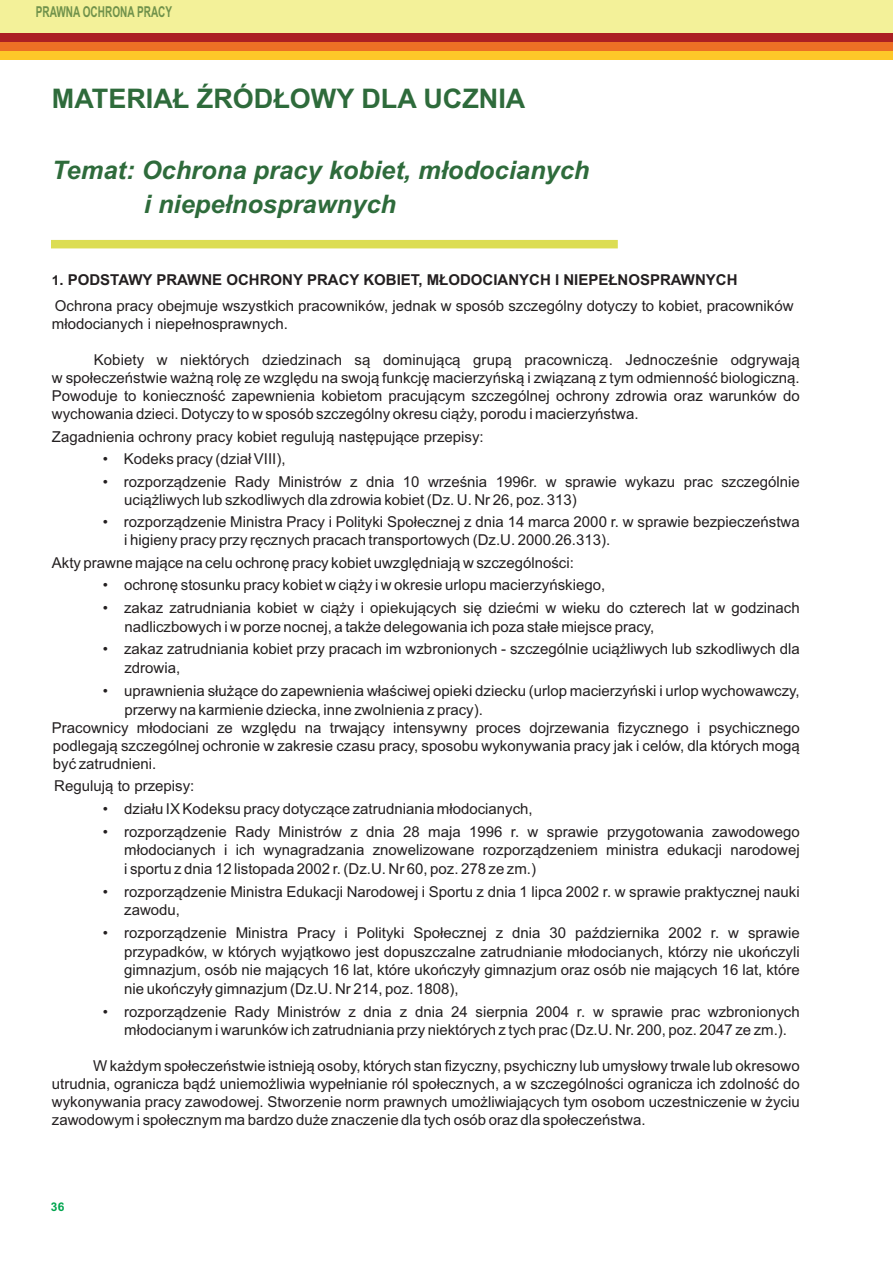
<style>
.page{position:relative;width:893px;height:1263px;background:#fff}
.page>*{position:absolute;margin:0;border:0;box-sizing:border-box;transform-origin:0 0}
.t1{font:700 27px "Arial";color:#2e6b3b}
.t2{font:italic 700 25.5px/33.8px "Arial";color:#2e6b3b}
.t3{font:15px/18px "Arial";color:#231f20}
.t4{font:700 15px "Arial Narrow";color:#70924b;scale:.82 1}
.t5{font:700 12px "Arial";color:#00a54f}
.s1{font-weight:700;font-size:13.5px}
.s2{font-weight:700}
</style>
<div class="page">
<div style="left:0;top:0;width:893px;height:35px;background:#f3f199"></div>
<div style="left:0;top:51px;width:893px;height:9px;background:#fec829"></div>
<div style="left:0;top:42px;width:893px;height:9px;background:#ed7025"></div>
<div style="left:0;top:33px;width:893px;height:9px;background:#ab2023"></div>
<div style="left:51px;top:240px;width:567px;height:8px;background:#dcdd53"></div>
<p class="t4" style="left:36px;top:6px;width:168px">PRAWNA OCHRONA PRACY</p>
<h1 class="t1" style="left:52px;top:89px;width:475px">MATERIAŁ ŹRÓDŁOWY DLA UCZNIA</h1>
<h2 class="t2" style="left:144px;top:155px;width:447px;text-indent:-92px">Temat: Ochrona pracy kobiet, młodocianych i niepełnosprawnych</h2>
<p class="t3" style="left:52px;top:268px;width:743px;line-height:26px"><span class="s1">1</span><span class="s2">. PODSTAWY PRAWNE OCHRONY PRACY KOBIET, MŁODOCIANYCH I NIEPEŁNOSPRAWNYCH<br></span>Ochrona pracy obejmuje wszystkich pracowników, jednak w sposób szczególny dotyczy to kobiet, pracowników</p>
<p class="t3" style="left:52px;top:316px;width:237px">młodocianych i niepełnosprawnych.</p>
<p class="t3" style="left:52px;top:352px;width:749px;text-align:justify;text-indent:42px">Kobiety w niektórych dziedzinach są dominującą grupą pracowniczą. Jednocześnie odgrywają w społeczeństwie ważną rolę ze względu na swoją funkcję macierzyńską i związaną z tym odmienność biologiczną.<br>Powoduje to konieczność zapewnienia kobietom pracującym szczególnej ochrony zdrowia oraz warunków do wychowania dzieci. Dotyczy to w sposób szczególny okresu ciąży, porodu i macierzyństwa.</p>
<p class="t3" style="left:52px;top:429px;width:433px">Zagadnienia ochrony pracy kobiet regulują następujące przepisy:</p>
<p class="t3" style="left:103px;top:451px;width:184px">• Kodeks pracy (dział VIII),</p>
<p class="t3" style="left:124px;top:474px;width:677px;text-indent:-21px">• rozporządzenie Rady Ministrów z dnia 10 września 1996r. w sprawie wykazu prac szczególnie uciążliwych lub szkodliwych dla zdrowia kobiet (Dz. U. Nr 26, poz. 313)</p>
<p class="t3" style="left:124px;top:514px;width:677px;text-indent:-21px">• rozporządzenie Ministra Pracy i Polityki Społecznej z dnia 14 marca 2000 r. w sprawie bezpieczeństwa i higieny pracy przy ręcznych pracach transportowych (Dz.U. 2000.26.313).</p>
<p class="t3" style="left:52px;top:555px;width:523px">Akty prawne mające na celu ochronę pracy kobiet uwzględniają w szczególności:</p>
<p class="t3" style="left:103px;top:577px;width:504px">• ochronę stosunku pracy kobiet w ciąży i w okresie urlopu macierzyńskiego,</p>
<p class="t3" style="left:124px;top:599px;width:677px;line-height:19px;text-indent:-21px">• zakaz zatrudniania kobiet w ciąży i opiekujących się dziećmi w wieku do czterech lat w godzinach nadliczbowych i w porze nocnej, a także delegowania ich poza stałe miejsce pracy,</p>
<p class="t3" style="left:124px;top:641px;width:677px;line-height:19px;text-indent:-21px">• zakaz zatrudniania kobiet przy pracach im wzbronionych - szczególnie uciążliwych lub szkodliwych dla zdrowia,</p>
<p class="t3" style="left:103px;top:683px;width:698px">• uprawnienia służące do zapewnienia właściwej opieki dziecku (urlop macierzyński i urlop wychowawczy,</p>
<p class="t3" style="left:124px;top:702px;width:360px">przerwy na karmienie dziecka, inne zwolnienia z pracy).</p>
<p class="t3" style="left:52px;top:720px;width:749px">Pracownicy młodociani ze względu na trwający intensywny proces dojrzewania fizycznego i psychicznego</p>
<p class="t3" style="left:53px;top:738px;width:748px">podlegają szczególnej ochronie w zakresie czasu pracy, sposobu wykonywania pracy jak i celów, dla których mogą</p>
<p class="t3" style="left:53px;top:756px;width:105px">być zatrudnieni.</p>
<p class="t3" style="left:54px;top:779px;width:142px">Regulują to przepisy:</p>
<p class="t3" style="left:103px;top:801px;width:431px">• działu IX Kodeksu pracy dotyczące zatrudniania młodocianych,</p>
<p class="t3" style="left:124px;top:823px;width:677px;line-height:18.8px;text-align:justify;text-indent:-21px">• rozporządzenie Rady Ministrów z dnia 28 maja 1996 r. w sprawie przygotowania zawodowego młodocianych i ich wynagradzania znowelizowane rozporządzeniem ministra edukacji narodowej i sportu z dnia 12 listopada 2002 r. (Dz.U. Nr 60, poz. 278 ze zm.)</p>
<p class="t3" style="left:124px;top:883px;width:677px;line-height:18.8px;text-indent:-21px">• rozporządzenie Ministra Edukacji Narodowej i Sportu z dnia 1 lipca 2002 r. w sprawie praktycznej nauki zawodu,</p>
<p class="t3" style="left:124px;top:924px;width:677px;line-height:18.8px;text-align:justify;text-indent:-21px">• rozporządzenie Ministra Pracy i Polityki Społecznej z dnia 30 października 2002 r. w sprawie przypadków, w których wyjątkowo jest dopuszczalne zatrudnianie młodocianych, którzy nie ukończyli gimnazjum, osób nie mających 16 lat, które ukończyły gimnazjum oraz osób nie mających 16 lat, które nie ukończyły gimnazjum (Dz.U. Nr 214, poz. 1808),</p>
<p class="t3" style="left:103px;top:1004px;width:698px;text-align:center">• rozporządzenie Rady Ministrów z dnia z dnia 24 sierpnia 2004 r. w sprawie prac wzbronionych młodocianym i warunków ich zatrudniania przy niektórych z tych prac (Dz.U. Nr. 200, poz. 2047 ze zm.).</p>
<p class="t3" style="left:52px;top:1058px;width:749px;text-align:justify;text-indent:41px">W każdym społeczeństwie istnieją osoby, których stan fizyczny, psychiczny lub umysłowy trwale lub okresowo utrudnia, ogranicza bądź uniemożliwia wypełnianie ról społecznych, a w szczególności ogranicza ich zdolność do wykonywania pracy zawodowej. Stworzenie norm prawnych umożliwiających tym osobom uczestniczenie w życiu zawodowym i społecznym ma bardzo duże znaczenie dla tych osób oraz dla społeczeństwa.</p>
<p class="t5" style="left:51px;top:1202px;width:15px">36</p>
</div>
